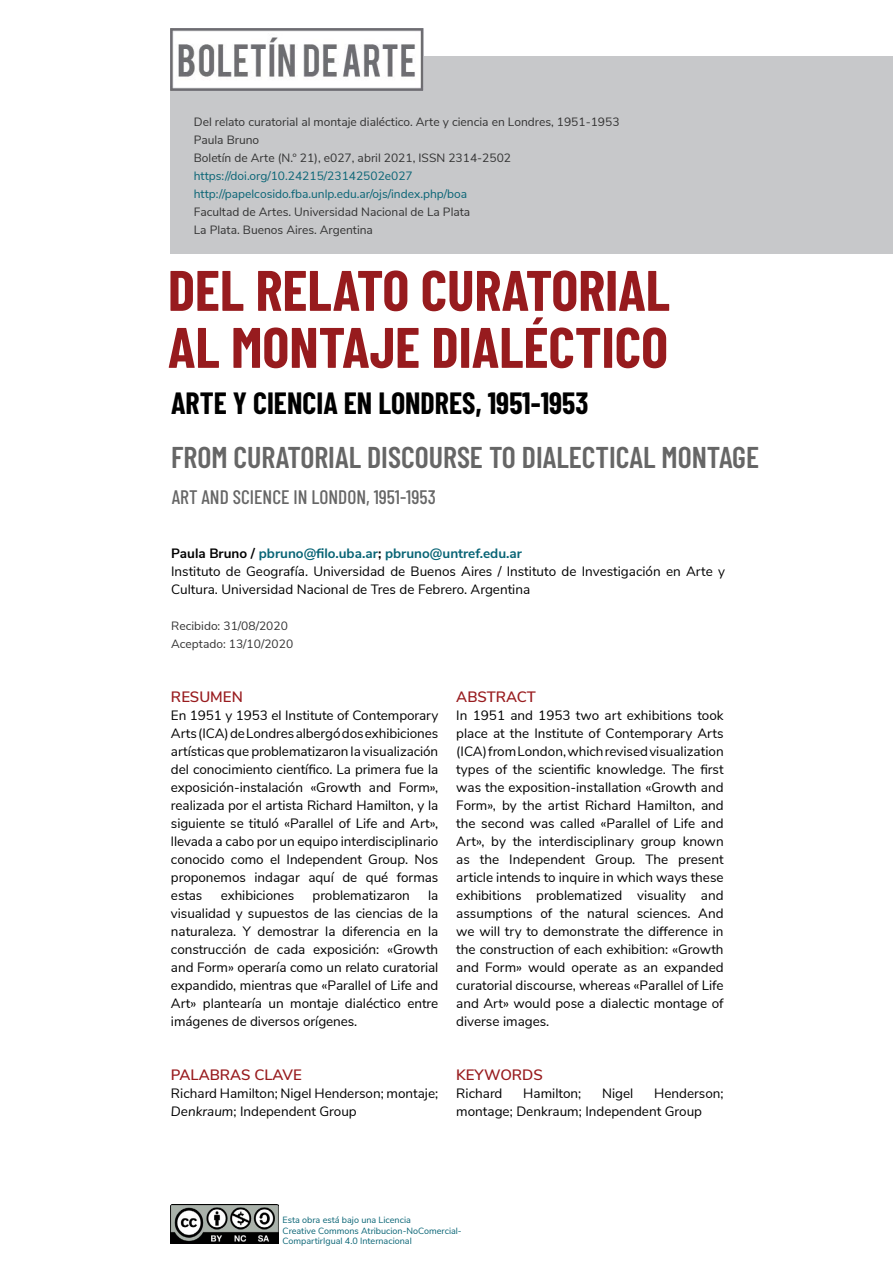
<style>
.page{position:relative;width:893px;height:1263px;background:#fff}
.page>*{position:absolute;margin:0;border:0;box-sizing:border-box;transform-origin:0 0}
.t1{font:700 57px/57px "Barlow Condensed";color:#971b1e}
.t2{font:600 30px "Barlow Condensed";color:#666}
.t3{font:700 30px "Barlow Condensed";color:#000}
.t4{font:500 19.5px "Barlow Condensed";color:#666}
.t5{font:600 15px "Nunito Sans";color:#981b1e}
.t6{font:13.5px/18px "Nunito Sans";color:#000}
.t7{font:12px/18px "Nunito Sans";color:#333}
.t8{font:12px/18px "Nunito Sans";color:#086475}
.t9{font:9px/10.8px "Nunito Sans";color:#086475}
.s1{font-weight:700}
.s2{font-weight:700;color:#086475}
.s3{font-style:italic}
</style>
<div class="page">
<div style="left:170px;top:56px;width:723px;height:198px;background:#c7c8ca"></div>
<img style="left:171px;top:1205px;width:108px;height:38px">
<img style="left:170px;top:29px;width:253px;height:61px">
<p class="t7" style="left:194px;top:112px;width:427px">Del relato curatorial al montaje dialéctico. Arte y ciencia en Londres, 1951-1953<br>Paula Bruno<br>Boletín de Arte (N.° 21), e027, abril 2021, ISSN 2314-2502</p>
<p class="t8" style="left:194px;top:166px;width:275px">https://doi.org/10.24215/23142502e027 http://papelcosido.fba.unlp.edu.ar/ojs/index.php/boa</p>
<p class="t7" style="left:194px;top:202px;width:278px">Facultad de Artes. Universidad Nacional de La Plata<br>La Plata. Buenos Aires. Argentina</p>
<h1 class="t1" style="left:168px;top:259px;width:503px">DEL RELATO CURATORIAL<br>AL MONTAJE DIALÉCTICO</h1>
<h2 class="t3" style="left:171px;top:382px;width:419px">ARTE Y CIENCIA EN LONDRES, 1951-1953</h2>
<h2 class="t2" style="left:171px;top:436px;width:589px">FROM CURATORIAL DISCOURSE TO DIALECTICAL MONTAGE</h2>
<h3 class="t4" style="left:172px;top:483px;width:266px">ART AND SCIENCE IN LONDON, 1951-1953</h3>
<p class="t6" style="left:171px;top:543px;width:555px"><span class="s1">Paula Bruno /</span> <span class="s2">pbruno@filo.uba.ar</span><span class="s1">;</span> <span class="s2">pbruno@untref.edu.ar<br></span>Instituto de Geografía. Universidad de Buenos Aires / Instituto de Investigación en Arte y<br>Cultura. Universidad Nacional de Tres de Febrero. Argentina</p>
<p class="t7" style="left:171px;top:616px;width:124px">Recibido: 31/08/2020<br>Aceptado: 13/10/2020</p>
<p class="t5" style="left:171px;top:686px;width:73px">RESUMEN</p>
<p class="t6" style="left:171px;top:705px;width:269px;text-align:justify">En 1951 y 1953 el Institute of Contemporary Arts (ICA) de Londres albergó dos exhibiciones artísticas que problematizaron la visualización del conocimiento científico. La primera fue la exposición-instalación «Growth and Form», realizada por el artista Richard Hamilton, y la siguiente se tituló «Parallel of Life and Art», llevada a cabo por un equipo interdisciplinario conocido como el Independent Group. Nos proponemos indagar aquí de qué formas estas</p>
<p class="t6" style="left:171px;top:885px;width:269px;text-align:justify;text-indent:257px">la visualidad y supuestos de las ciencias de la naturaleza. Y demostrar la diferencia en la construcción de cada exposición: «Growth and Form» operaría como un relato curatorial expandido, mientras que «Parallel of Life and Art» plantearía un montaje dialéctico entre imágenes de diversos orígenes.</p>
<p class="t6" style="left:221px;top:885px;width:75px">exhibiciones</p>
<p class="t6" style="left:313px;top:885px;width:99px">problematizaron</p>
<p class="t5" style="left:171px;top:1064px;width:132px">PALABRAS CLAVE</p>
<p class="t6" style="left:171px;top:1083px;width:269px">Richard Hamilton; Nigel Henderson; montaje;<br><span class="s3">Denkraum</span>; Independent Group</p>
<p class="t5" style="left:456px;top:686px;width:81px">ABSTRACT</p>
<p class="t6" style="left:456px;top:705px;width:269px;text-align:justify">In 1951 and 1953 two art exhibitions took place at the Institute of Contemporary Arts (ICA) from London, which revised visualization types of the scientific knowledge. The first was the exposition-installation «Growth and Form», by the artist Richard Hamilton, and the second was called «Parallel of Life and Art», by the interdisciplinary group known as the Independent Group. The present article intends to inquire in which ways these exhibitions problematized visuality and assumptions of the natural sciences. And we will try to demonstrate the difference in the construction of each exhibition: «Growth and Form» would operate as an expanded curatorial discourse, whereas «Parallel of Life and Art» would pose a dialectic montage of diverse images.</p>
<p class="t5" style="left:456px;top:1064px;width:88px">KEYWOR DS</p>
<p class="t6" style="left:456px;top:1083px;width:48px">Richard</p>
<p class="t6" style="left:523px;top:1083px;width:59px">Hamilton;</p>
<p class="t6" style="left:602px;top:1083px;width:33px">Nigel</p>
<p class="t6" style="left:456px;top:1083px;width:269px;text-indent:198px">Henderson; montage; Denkraum; Independent Group</p>
<p class="t9" style="left:283px;top:1214px;width:181px">Esta obra está bajo una Licencia<br>Creative Commons Atribucion-NoComercial-<br>CompartirIgual 4.0 Internacional</p>
</div>
